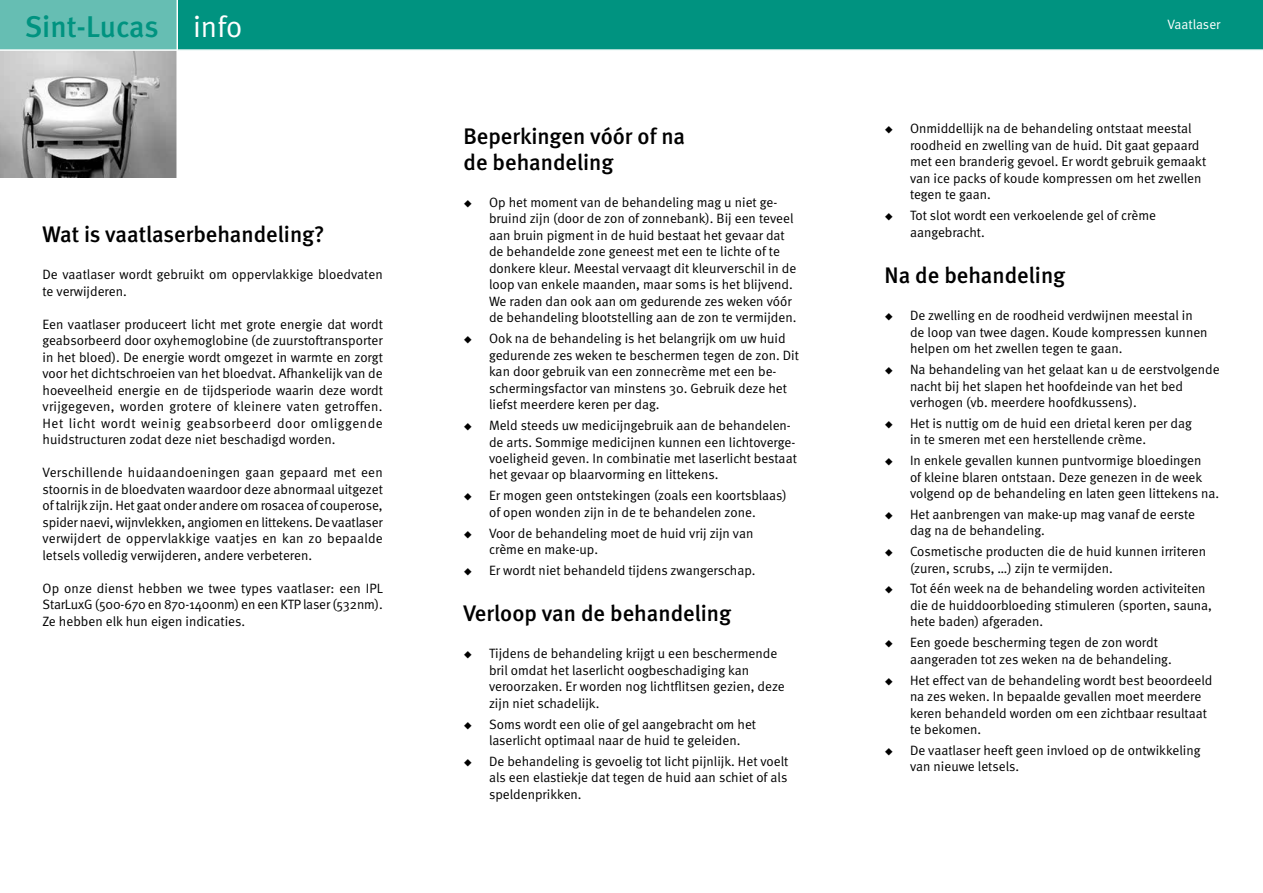
<style>
.page{position:relative;width:1263px;height:893px;background:#fff}
.page>*{position:absolute;margin:0;border:0;box-sizing:border-box;transform-origin:0 0}
.t1{font:500 30px "Meta";color:#009380}
.t2{font:500 22.5px/25.5px "Meta";color:#000}
.t3{font:13.5px/16.5px "Meta Normal";color:#000}
.t4{font:13.5px "Meta Normal";color:#fff}
.s1{font-family:"Meta Normal";font-weight:400;color:#fff}
</style>
<div class="page">
<img style="left:0;top:51px;width:176px;height:127px">
<div style="left:0;top:0;width:176px;height:49px;background:#66beb3"></div>
<div style="left:178px;top:0;width:1085px;height:49px;background:#009380"></div>
<h1 class="t1" style="left:25px;top:9px;width:219px">Sint-Lucas <span class="s1">info</span></h1>
<p class="t4" style="left:1167px;top:17px;width:54px">Vaatlaser</p>
<h2 class="t2" style="left:43px;top:221px;width:284px">Wat is vaatlaserbehandeling?</h2>
<p class="t3" style="left:43px;top:266px;width:342px">De vaatlaser wordt gebruikt om oppervlakkige bloedvaten te verwijderen.</p>
<p class="t3" style="left:43px;top:316px;width:342px;text-align:justify">Een vaatlaser produceert licht met grote energie dat wordt geabsorbeerd door oxyhemoglobine (de zuurstoftransporter in het bloed). De energie wordt omgezet in warmte en zorgt voor het dichtschroeien van het bloedvat. Afhankelijk van de hoeveelheid energie en de tijdsperiode waarin deze wordt vrijgegeven, worden grotere of kleinere vaten getroffen.<br>Het licht wordt weinig geabsorbeerd door omliggende huidstructuren zodat deze niet beschadigd worden.</p>
<p class="t3" style="left:43px;top:464px;width:342px;text-align:justify">Verschillende huidaandoeningen gaan gepaard met een stoornis in de bloedvaten waardoor deze abnormaal uitgezet of talrijk zijn. Het gaat onder andere om rosacea of couperose, spider naevi, wijnvlekken, angiomen en littekens. De vaatlaser verwijdert de oppervlakkige vaatjes en kan zo bepaalde letsels volledig verwijderen, andere verbeteren.</p>
<p class="t3" style="left:43px;top:580px;width:342px;text-align:justify">Op onze dienst hebben we twee types vaatlaser: een IPL StarLuxG (500-670 en 870-1400nm) en een KTP laser (532nm).<br>Ze hebben elk hun eigen indicaties.</p>
<h2 class="t2" style="left:464px;top:123px;width:223px">Beperkingen vóór of na de behandeling</h2>
<p class="t3" style="left:489px;top:194px;width:309px;text-indent:-25px">◆ Op het moment van de behandeling mag u niet ge&shy;bruind zijn (door de zon of zonnebank). Bij een teveel aan bruin pigment in de huid bestaat het gevaar dat de behandelde zone geneest met een te lichte of te donkere kleur. Meestal vervaagt dit kleurverschil in de loop van enkele maanden, maar soms is het blijvend.<br>We raden dan ook aan om gedurende zes weken vóór de behandeling blootstelling aan de zon te vermijden.</p>
<p class="t3" style="left:489px;top:330px;width:311px;text-indent:-25px">◆ Ook na de behandeling is het belangrijk om uw huid gedurende zes weken te beschermen tegen de zon. Dit kan door gebruik van een zonnecrème met een be&shy;schermingsfactor van minstens 30. Gebruik deze het liefst meerdere keren per dag.</p>
<p class="t3" style="left:489px;top:417px;width:309px;text-indent:-25px">◆ Meld steeds uw medicijngebruik aan de behandelen&shy;de arts. Sommige medicijnen kunnen een lichtoverge&shy;voeligheid geven. In combinatie met laserlicht bestaat het gevaar op blaarvorming en littekens.</p>
<p class="t3" style="left:464px;top:487px;width:325px;text-align:center">◆ Er mogen geen ontstekingen (zoals een koortsblaas) of open wonden zijn in de te behandelen zone.</p>
<p class="t3" style="left:489px;top:524px;width:266px;text-indent:-25px">◆ Voor de behandeling moet de huid vrij zijn van crème en make-up.</p>
<p class="t3" style="left:464px;top:562px;width:293px">◆ Er wordt niet behandeld tijdens zwangerschap.</p>
<h2 class="t2" style="left:464px;top:600px;width:269px">Verloop van de behandeling</h2>
<p class="t3" style="left:489px;top:645px;width:297px;text-indent:-25px">◆ Tijdens de behandeling krijgt u een beschermende bril omdat het laserlicht oogbeschadiging kan veroorzaken. Er worden nog lichtflitsen gezien, deze zijn niet schadelijk.</p>
<p class="t3" style="left:489px;top:716px;width:269px;text-indent:-25px">◆ Soms wordt een olie of gel aangebracht om het laserlicht optimaal naar de huid te geleiden.</p>
<p class="t3" style="left:489px;top:753px;width:301px;text-align:justify;text-indent:-25px">◆ De behandeling is gevoelig tot licht pijnlijk. Het voelt als een elastiekje dat tegen de huid aan schiet of als speldenprikken.</p>
<p class="t3" style="left:910px;top:120px;width:298px;text-indent:-25px">◆ Onmiddellijk na de behandeling ontstaat meestal roodheid en zwelling van de huid. Dit gaat gepaard met een branderig gevoel. Er wordt gebruik gemaakt van ice packs of koude kompressen om het zwellen tegen te gaan.</p>
<p class="t3" style="left:910px;top:207px;width:248px;text-indent:-25px">◆ Tot slot wordt een verkoelende gel of crème aangebracht.</p>
<h2 class="t2" style="left:884px;top:262px;width:182px">Na de behandeling</h2>
<p class="t3" style="left:910px;top:307px;width:299px;text-indent:-25px">◆ De zwelling en de roodheid verdwijnen meestal in de loop van twee dagen. Koude kompressen kunnen helpen om het zwellen tegen te gaan.</p>
<p class="t3" style="left:910px;top:361px;width:311px;text-indent:-25px">◆ Na behandeling van het gelaat kan u de eerstvolgende nacht bij het slapen het hoofdeinde van het bed verhogen (vb. meerdere hoofdkussens).</p>
<p class="t3" style="left:910px;top:415px;width:283px;text-indent:-25px">◆ Het is nuttig om de huid een drietal keren per dag in te smeren met een herstellende crème.</p>
<p class="t3" style="left:910px;top:452px;width:311px;text-indent:-25px">◆ In enkele gevallen kunnen puntvormige bloedingen<br>of kleine blaren ontstaan. Deze genezen in de week volgend op de behandeling en laten geen littekens na.</p>
<p class="t3" style="left:910px;top:506px;width:287px;text-indent:-25px">◆ Het aanbrengen van make-up mag vanaf de eerste dag na de behandeling.</p>
<p class="t3" style="left:910px;top:543px;width:298px;text-indent:-25px">◆ Cosmetische producten die de huid kunnen irriteren (zuren, scrubs, …) zijn te vermijden.</p>
<p class="t3" style="left:910px;top:580px;width:303px;text-indent:-25px">◆ Tot één week na de behandeling worden activiteiten die de huiddoorbloeding stimuleren (sporten, sauna, hete baden) afgeraden.</p>
<p class="t3" style="left:910px;top:634px;width:263px;text-indent:-25px">◆ Een goede bescherming tegen de zon wordt aangeraden tot zes weken na de behandeling.</p>
<p class="t3" style="left:910px;top:671px;width:304px;text-indent:-25px">◆ Het effect van de behandeling wordt best beoordeeld na zes weken. In bepaalde gevallen moet meerdere keren behandeld worden om een zichtbaar resultaat te bekomen.</p>
<p class="t3" style="left:910px;top:742px;width:292px;text-indent:-25px">◆ De vaatlaser heeft geen invloed op de ontwikkeling van nieuwe letsels.</p>
</div>
